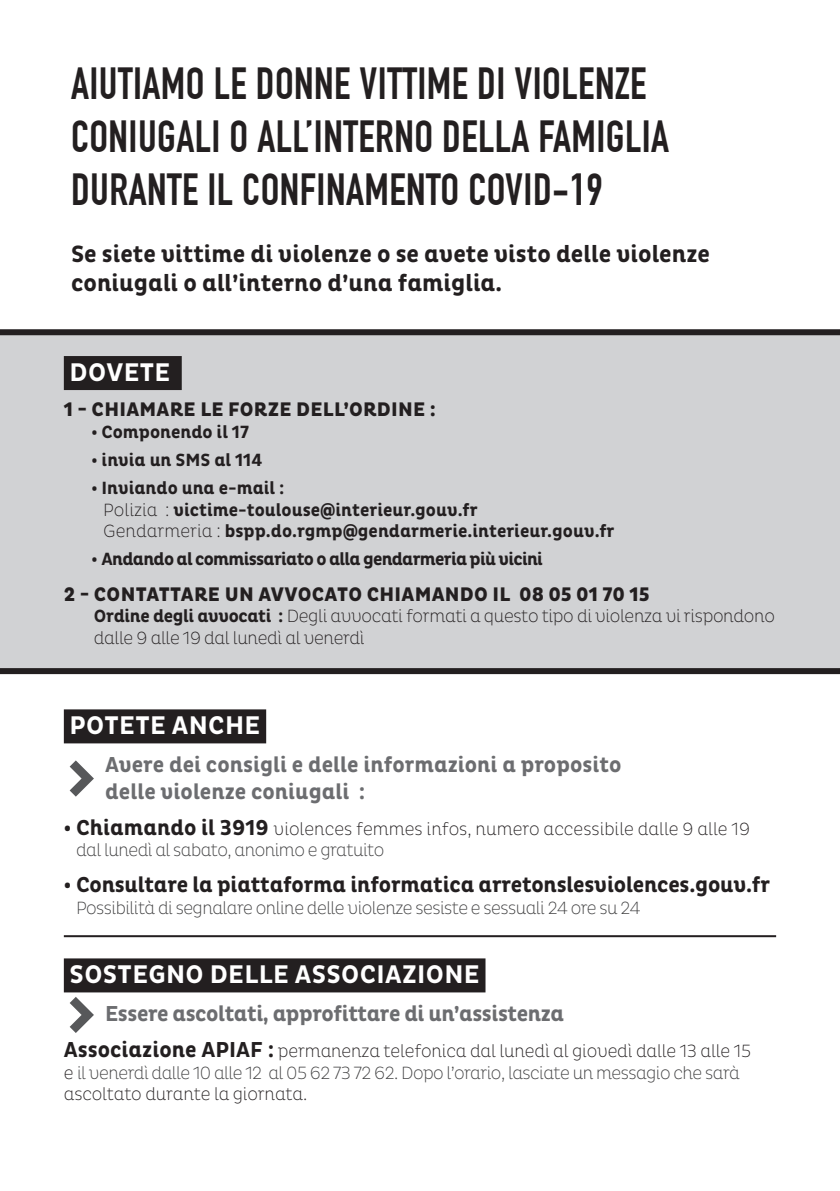
<style>
.page{position:relative;width:840px;height:1191px;background:#fff}
.page>*{position:absolute;margin:0;border:0;box-sizing:border-box;transform-origin:0 0}
.t1{font:700 44px/52.8px "DIN Condensed";letter-spacing:.01em;color:#231f20}
.t2{font:700 26px "Pluto Cond";letter-spacing:.015em;color:#fff}
.t3{font:700 24px/28.8px "Pluto Cond";color:#231f20}
.t4{font:700 22px/26.4px "Pluto Cond";color:#6c6d70}
.t5{font:700 22px "Pluto Cond";letter-spacing:-.01em;color:#231f20}
.t6{font:700 22px "Pluto Cond";letter-spacing:-.02em;color:#6c6d70}
.t7{font:800 20px "Pluto Cond";letter-spacing:.015em;color:#231f20}
.t8{font:200 18px/21.6px "Pluto Cond";letter-spacing:-.02em;color:#231f20}
.t9{font:700 18px/21.6px "Pluto Cond";color:#231f20}
.t10{font:200 18px/21.6px "Pluto Cond";color:#231f20}
.t11{font:200 18px "Pluto Cond";letter-spacing:-.03em;color:#3e3e3f}
.t12{font:700 18px "Pluto Cond";letter-spacing:-.04em;color:#231f20}
.s1{font-weight:200}
.s2{font-weight:700}
.s3{font-weight:700;font-size:22px}
.s4{color:#3e3e3f}
</style>
<div class="page">
<div style="left:0;top:332px;width:839px;height:339px;background:#d1d2d4"></div>
<div style="left:64px;top:356px;width:118px;height:34px;background:#231f20"></div>
<div style="left:64px;top:709px;width:202px;height:34px;background:#231f20"></div>
<div style="left:64px;top:958px;width:421px;height:34px;background:#231f20"></div>
<div style="left:0;top:668px;width:839px;height:6px;background:#231f20"></div>
<div style="left:0;top:329px;width:839px;height:6px;background:#231f20"></div>
<hr style="left:64px;top:935px;width:711px;height:2px;background:#231f20">
<svg style="left:70px;top:760px;width:24px;height:36px"></svg>
<svg style="left:70px;top:997px;width:24px;height:36px"></svg>
<h1 class="t1" style="left:71px;top:58px;width:599px">AIUTIAMO LE DONNE VITTIME DI VIOLENZE<br>CONIUGALI O ALL’INTERNO DELLA FAMIGLIA<br>DURANTE IL CONFINAMENTO COVID-19</h1>
<h3 class="t3" style="left:71px;top:240px;width:640px">Se siete vittime di violenze o se avete visto delle violenze coniugali o all’interno d’una famiglia.</h3>
<h2 class="t2" style="left:70px;top:357px;width:102px">DOVETE</h2>
<p class="t7" style="left:64px;top:398px;width:373px">1 - CHIAMARE LE FORZE DELL’ORDINE :</p>
<p class="t9" style="left:91px;top:421px;width:159px">• Componendo il 17</p>
<p class="t9" style="left:91px;top:449px;width:172px">• invia un SMS al 114</p>
<p class="t9" style="left:103px;top:477px;width:512px;text-indent:-12px">• Inviando una e-mail :<br><span class="s1">Polizia :</span> victime-toulouse@interieur.gouv.fr<br><span class="s1">Gendarmeria :</span> bspp.do.rgmp@gendarmerie.interieur.gouv.fr</p>
<p class="t12" style="left:91px;top:549px;width:452px">• Andando al commissariato o alla gendarmeria più vicini</p>
<p class="t7" style="left:64px;top:582px;width:587px">2 - CONTATTARE UN AVVOCATO CHIAMANDO IL 08 05 01 70 15</p>
<p class="t8" style="left:94px;top:605px;width:682px"><span class="s2">Ordine degli avvocati :</span> Degli avvocati formati a questo tipo di violenza vi rispondono dalle 9 alle 19 dal lunedì al venerdì</p>
<h2 class="t2" style="left:70px;top:711px;width:192px">POTETE ANCHE</h2>
<p class="t4" style="left:105px;top:752px;width:517px">Avere dei consigli e delle informazioni a proposito delle violenze coniugali :</p>
<p class="t10" style="left:76px;top:817px;width:675px;text-indent:-12px"><span class="s3">• Chiamando il 3919</span> violences femmes infos, numero accessibile dalle 9 alle 19 <span class="s4">dal lunedì al sabato, anonimo e gratuito</span></p>
<p class="t5" style="left:64px;top:872px;width:707px">• Consultare la piattaforma informatica arretonslesviolences.gouv.fr</p>
<p class="t11" style="left:76px;top:897px;width:566px">Possibilità di segnalare online delle violenze sesiste e sessuali 24 ore su 24</p>
<h2 class="t2" style="left:70px;top:959px;width:411px">SOSTEGNO DELLE ASSOCIAZIONE</h2>
<p class="t6" style="left:105px;top:1001px;width:460px">Essere ascoltati, approfittare di un’assistenza</p>
<p class="t8" style="left:64px;top:1040px;width:688px"><span class="s3">Associazione APIAF :</span> permanenza telefonica dal lunedì al giovedì dalle 13 alle 15 e <span class="s4">il venerdì dalle 10 alle 12 al 05 62 73 72 62. Dopo l’orario, lasciate un messagio che sarà </span>ascoltato durante la giornata.</p>
</div>
